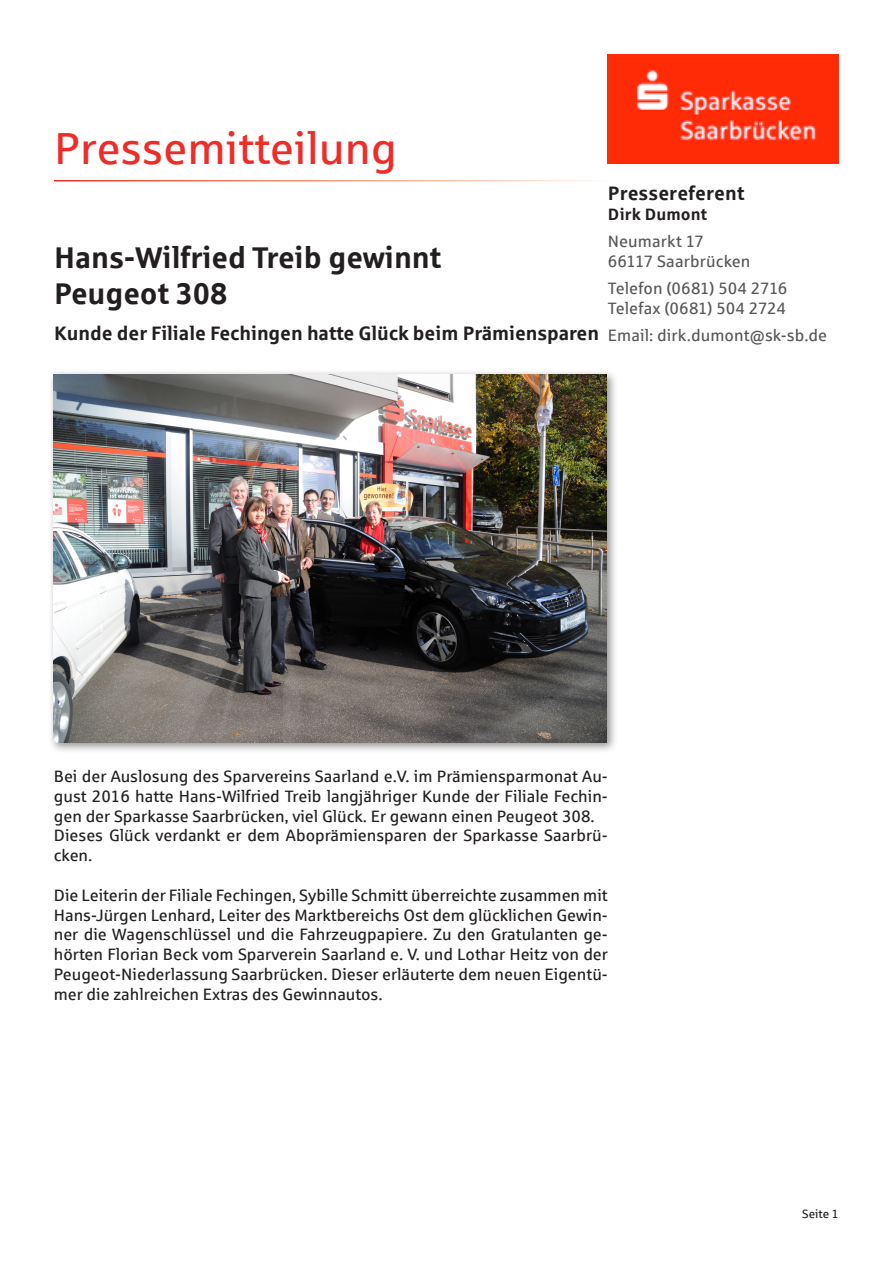
<style>
.page{position:relative;width:893px;height:1263px;background:#fff}
.page>*{position:absolute;margin:0;border:0;box-sizing:border-box;transform-origin:0 0}
.t1{font:45px "Sparkasse Rg";color:#ee2d29}
.t2{font:700 30px/36px "Sparkasse Rg";letter-spacing:-.005em;color:#231f20}
.t3{font:700 19.5px "Sparkasse Rg";letter-spacing:-.005em;color:#231f20}
.t4{font:16.5px/19.8px "Sparkasse Rg";color:#231f20}
.t5{font:16.5px/19.8px "Sparkasse Rg";letter-spacing:.005em;color:#57585a}
.t6{font:700 16.5px "Sparkasse Rg";letter-spacing:.005em;color:#231f20}
.t7{font:12px "Sparkasse Rg";color:#231f20}
</style>
<div class="page">
<img style="left:608px;top:54px;width:231px;height:110px">
<div style="left:48px;top:369px;width:570px;height:385px;background:#231f20;opacity:.5"></div>
<img style="left:54px;top:374px;width:553px;height:368px">
<h1 class="t1" style="left:54px;top:120px;width:345px">Pressemitteilung</h1>
<h2 class="t2" style="left:54px;top:239px;width:389px">Hans-Wilfried Treib gewinnt<br>Peugeot 308</h2>
<p class="t3" style="left:54px;top:321px;width:546px">Kunde der Filiale Fechingen hatte Glück beim Prämiensparen</p>
<p class="t3" style="left:608px;top:181px;width:138px">Pressereferent</p>
<p class="t6" style="left:608px;top:204px;width:101px">Dirk Dumont</p>
<p class="t5" style="left:608px;top:231px;width:144px">Neumarkt 17<br>66117 Saarbrücken</p>
<p class="t5" style="left:608px;top:278px;width:181px">Telefon (0681) 504 2716<br>Telefax (0681) 504 2724</p>
<p class="t5" style="left:608px;top:325px;width:221px">Email: dirk.dumont@sk-sb.de</p>
<p class="t4" style="left:54px;top:766px;width:555px">Bei der Auslosung des Sparvereins Saarland e.V. im Prämiensparmonat Au&shy;gust 2016 hatte Hans-Wilfried Treib langjähriger Kunde der Filiale Fechin&shy;gen der Sparkasse Saarbrücken, viel Glück. Er gewann einen Peugeot 308.<br>Dieses Glück verdankt er dem Aboprämiensparen der Sparkasse Saarbrü&shy;cken.</p>
<p class="t4" style="left:54px;top:885px;width:556px;text-align:justify">Die Leiterin der Filiale Fechingen, Sybille Schmitt überreichte zusammen mit Hans-Jürgen Lenhard, Leiter des Marktbereichs Ost dem glücklichen Gewin&shy;ner die Wagenschlüssel und die Fahrzeugpapiere. Zu den Gratulanten ge&shy;hörten Florian Beck vom Sparverein Saarland e. V. und Lothar Heitz von der Peugeot-Niederlassung Saarbrücken. Dieser erläuterte dem neuen Eigentü&shy;mer die zahlreichen Extras des Gewinnautos.</p>
<p class="t7" style="left:802px;top:1206px;width:38px">Seite 1</p>
</div>
